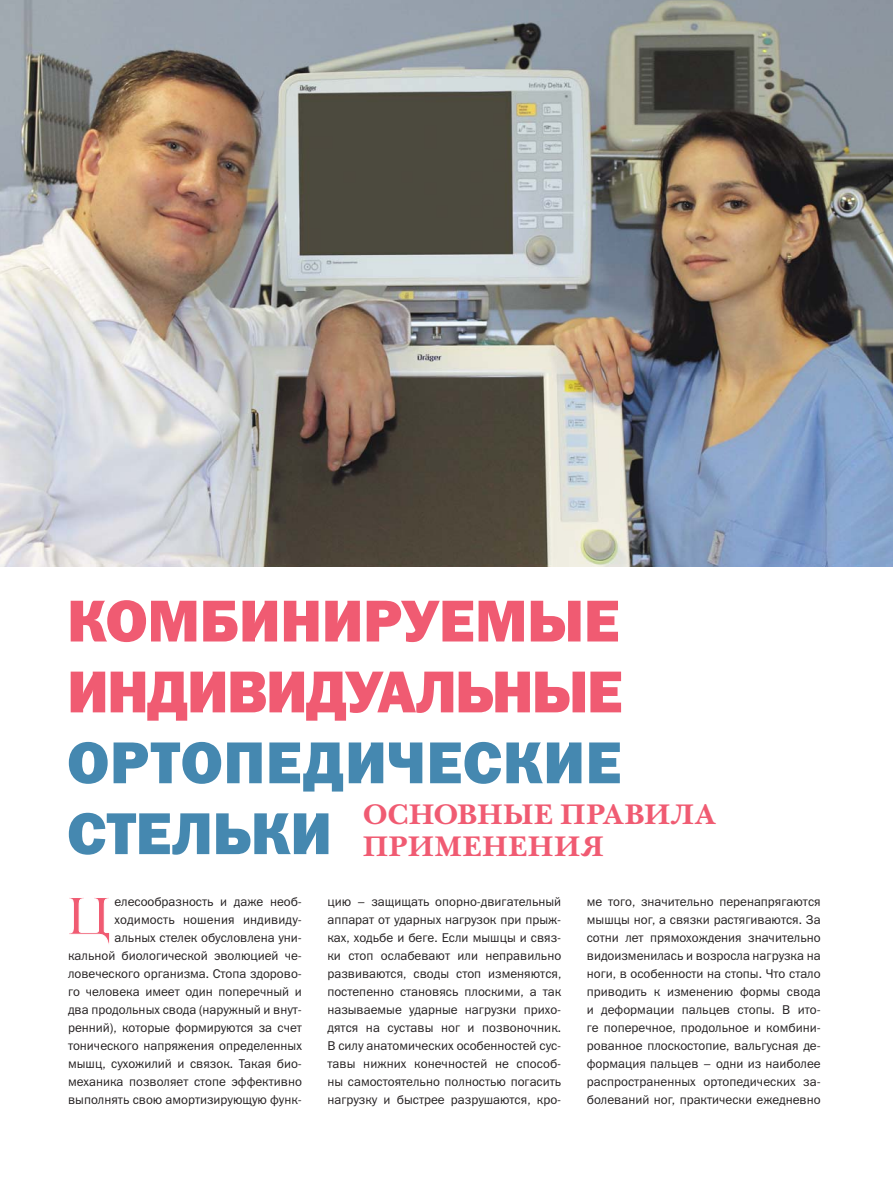
<style>
.page{position:relative;width:893px;height:1191px;background:#fff}
.page>*{position:absolute;margin:0;border:0;box-sizing:border-box;transform-origin:0 0}
.t1{font:59.4px/70.8px "Franklin Gothic Heavy C";letter-spacing:-.025em;color:#f05b72}
.t2{font:59.4px/70.8px "Franklin Gothic Heavy C";letter-spacing:.01em;color:#4588b0}
.t3{font:55.35px "New Baskerville C";color:#f05b72}
.t4{font:700 29.25px/32.1px "New Baskerville C";letter-spacing:.015em;color:#f05b72}
.t5{font:12.75px/18px "Franklin Gothic Book C";color:#231f20;text-align:justify}
</style>
<div class="page">
<img style="left:0;top:0;width:893px;height:566px">
<h1 class="t1" style="left:67px;top:592px;width:557px">КОМБИНИРУЕМЫЕ<br>ИНДИВИДУАЛЬНЫЕ</h1>
<h1 class="t2" style="left:67px;top:733px;width:556px">ОРТОПЕДИЧЕСКИЕ<br>СТЕЛЬКИ</h1>
<h3 class="t4" style="left:363px;top:803px;width:354px">ОСНОВНЫЕ ПРАВИЛА<br>ПРИМЕНЕНИЯ</h3>
<p class="t5" style="left:68px;top:893px;width:235px;text-align:right">елесообразность и даже необ&shy;ходимость ношения индивиду-<br>альных стелек обусловлена уни&shy;кальной биологической эволюцией че&shy;ловеческого организма. Стопа здорово&shy;го человека имеет один поперечный и два продольных свода (наружный и внут&shy;ренний), которые формируются за счет тонического напряжения определенных мышц, сухожилий и связок. Такая био&shy;механика позволяет стопе эффективно выполнять свою амортизирующую функ-</p>
<p class="t5" style="left:327px;top:893px;width:235px">цию – защищать опорно-двигательный аппарат от ударных нагрузок при прыж&shy;ках, ходьбе и беге. Если мышцы и связ&shy;ки стоп ослабевают или неправильно развиваются, своды стоп изменяются, постепенно становясь плоскими, а так называемые ударные нагрузки прихо&shy;дятся на суставы ног и позвоночник.<br>В силу анатомических особенностей сус&shy;тавы нижних конечностей не способ&shy;ны самостоятельно полностью погасить нагрузку и быстрее разрушаются, кро-</p>
<p class="t5" style="left:587px;top:893px;width:235px">ме того, значительно перенапрягаются мышцы ног, а связки растягиваются. За сотни лет прямохождения значительно видоизменилась и возросла нагрузка на ноги, в особенности на стопы. Что стало приводить к изменению формы свода и деформации пальцев стопы. В ито&shy;ге поперечное, продольное и комбини&shy;рованное плоскостопие, вальгусная де&shy;формация пальцев – одни из наиболее распространенных ортопедических за&shy;болеваний ног, практически ежедневно</p>
<h2 class="t3" style="left:66px;top:893px;width:47px">Ц</h2>
</div>
